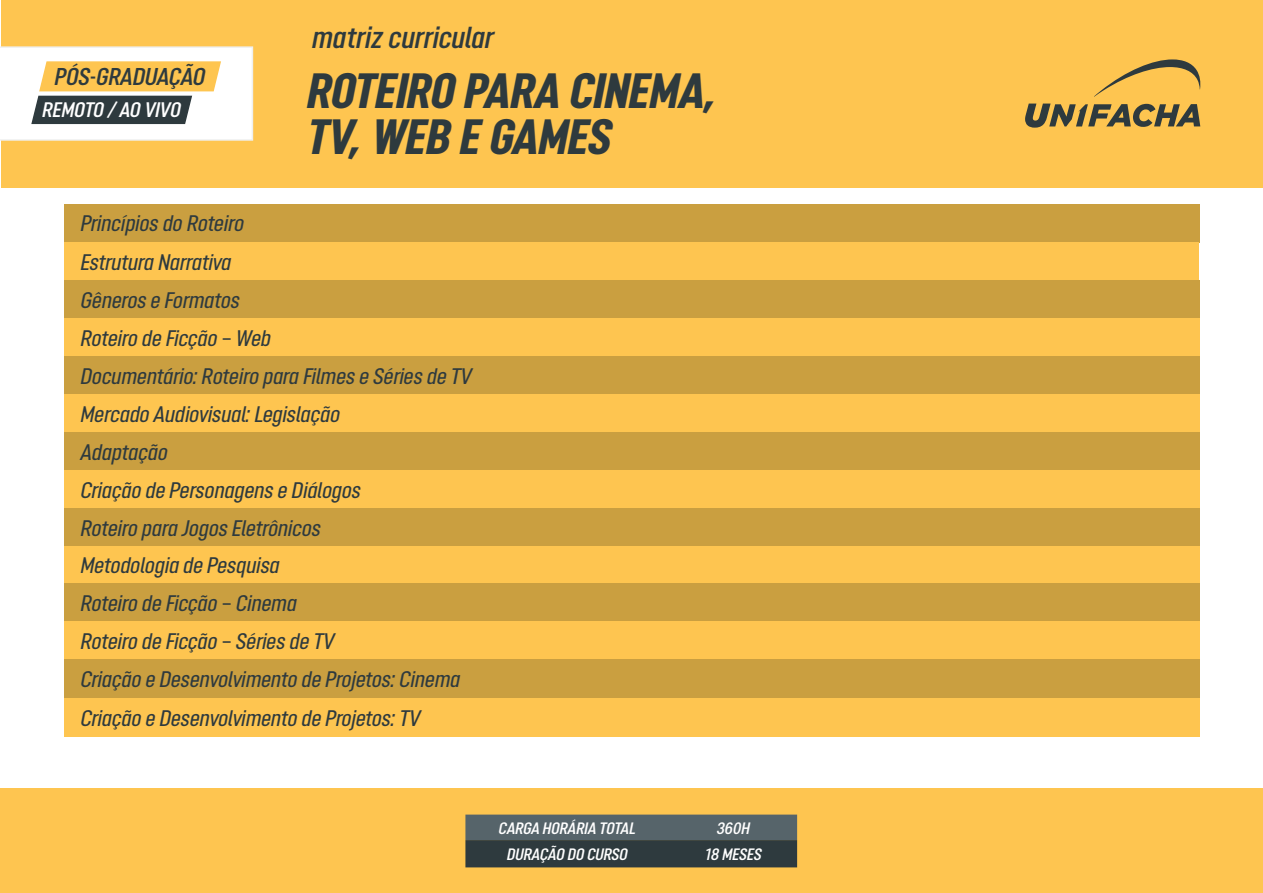
<style>
.page{position:relative;width:1263px;height:893px;background:#fff}
.page>*{position:absolute;margin:0;border:0;box-sizing:border-box;transform-origin:0 0}
.t1{font:italic 800 49.5px "Opinion Pro Condensed";color:#2e3a3e}
.t2{font:italic 600 30.45px "Opinion Pro Condensed";color:#2e3a3e}
.t3{font:italic 600 24.3px "Opinion Pro Condensed";color:#2e3a3e}
.disciplina_pós{font:italic 500 22.5px "Opinion Pro Condensed";color:#2e3a3e}
.disciplina_pós-2{font:italic 500 22.5px "Opinion Pro Condensed";letter-spacing:-.02em;color:#2e3a3e}
.t4{font:italic 600 21px "Opinion Pro Condensed";color:#fff}
.t5{font:italic 600 16.5px "Opinion Pro Condensed";color:#fff}
</style>
<div class="page">
<div style="left:64px;top:204px;width:1135px;height:38px;background:#ca9f40"></div>
<div style="left:64px;top:242px;width:1134px;height:39px;background:#fec550"></div>
<div style="left:64px;top:280px;width:1135px;height:38px;background:#ca9f40"></div>
<div style="left:64px;top:318px;width:1135px;height:38px;background:#fec550"></div>
<div style="left:64px;top:356px;width:1135px;height:38px;background:#ca9f40"></div>
<div style="left:64px;top:394px;width:1135px;height:39px;background:#fec550"></div>
<div style="left:64px;top:432px;width:1135px;height:39px;background:#ca9f40"></div>
<div style="left:64px;top:471px;width:1135px;height:38px;background:#fec550"></div>
<div style="left:64px;top:509px;width:1135px;height:37px;background:#ca9f40"></div>
<div style="left:64px;top:546px;width:1135px;height:38px;background:#fec550"></div>
<div style="left:64px;top:583px;width:1135px;height:39px;background:#ca9f40"></div>
<div style="left:64px;top:622px;width:1135px;height:38px;background:#fec550"></div>
<div style="left:64px;top:660px;width:1135px;height:38px;background:#ca9f40"></div>
<div style="left:64px;top:698px;width:1135px;height:38px;background:#fec550"></div>
<div style="left:0;top:789px;width:1263px;height:104px;background:#fec550"></div>
<svg style="left:465px;top:815px;width:332px;height:52px;background:#424f53"></svg>
<div style="left:1px;top:0;width:1262px;height:187px;background:#fec550"></div>
<svg style="left:1094px;top:59px;width:107px;height:38px"></svg>
<svg style="left:1025px;top:103px;width:175px;height:25px"></svg>
<svg style="left:0;top:46px;width:253px;height:95px"></svg>
<p class="t3" style="left:55px;top:63px;width:152px">PÓS-GRADUAÇÃO</p>
<p class="t4" style="left:43px;top:98px;width:140px">REMOTO / AO VIVO</p>
<p class="t2" style="left:313px;top:20px;width:183px">matriz curricular</p>
<p class="t1" style="left:308px;top:61px;width:411px">ROTEIRO PARA CINEMA,</p>
<p class="t1" style="left:308px;top:108px;width:305px">TV, WEB E GAMES</p>
<p class="disciplina_pós" style="left:81px;top:211px;width:165px">Princípios do Roteiro</p>
<p class="disciplina_pós-2" style="left:81px;top:249px;width:152px">Estrutura Narrativa</p>
<p class="disciplina_pós" style="left:81px;top:287px;width:161px">Gêneros e Formatos</p>
<p class="disciplina_pós" style="left:81px;top:325px;width:192px">Roteiro de Ficção – Web</p>
<p class="disciplina_pós" style="left:81px;top:363px;width:393px">Documentário: Roteiro para Filmes e Séries de TV</p>
<p class="disciplina_pós" style="left:81px;top:401px;width:261px">Mercado Audiovisual: Legislação</p>
<p class="disciplina_pós" style="left:81px;top:439px;width:89px">Adaptação</p>
<p class="disciplina_pós" style="left:81px;top:478px;width:282px">Criação de Personagens e Diálogos</p>
<p class="disciplina_pós" style="left:81px;top:515px;width:242px">Roteiro para Jogos Eletrônicos</p>
<p class="disciplina_pós" style="left:81px;top:552px;width:201px">Metodologia de Pesquisa</p>
<p class="disciplina_pós" style="left:81px;top:590px;width:218px">Roteiro de Ficção – Cinema</p>
<p class="disciplina_pós" style="left:81px;top:629px;width:255px">Roteiro de Ficção – Séries de TV</p>
<p class="disciplina_pós" style="left:81px;top:666px;width:381px">Criação e Desenvolvimento de Projetos: Cinema</p>
<p class="disciplina_pós" style="left:81px;top:705px;width:341px">Criação e Desenvolvimento de Projetos: TV</p>
<p class="t5" style="left:499px;top:818px;width:139px">CARGA HORÁRIA TOTAL</p>
<p class="t5" style="left:717px;top:818px;width:35px">360H</p>
<p class="t5" style="left:507px;top:845px;width:122px">DURAÇÃO DO CURSO</p>
<p class="t5" style="left:705px;top:845px;width:58px">18 MESES</p>
</div>
